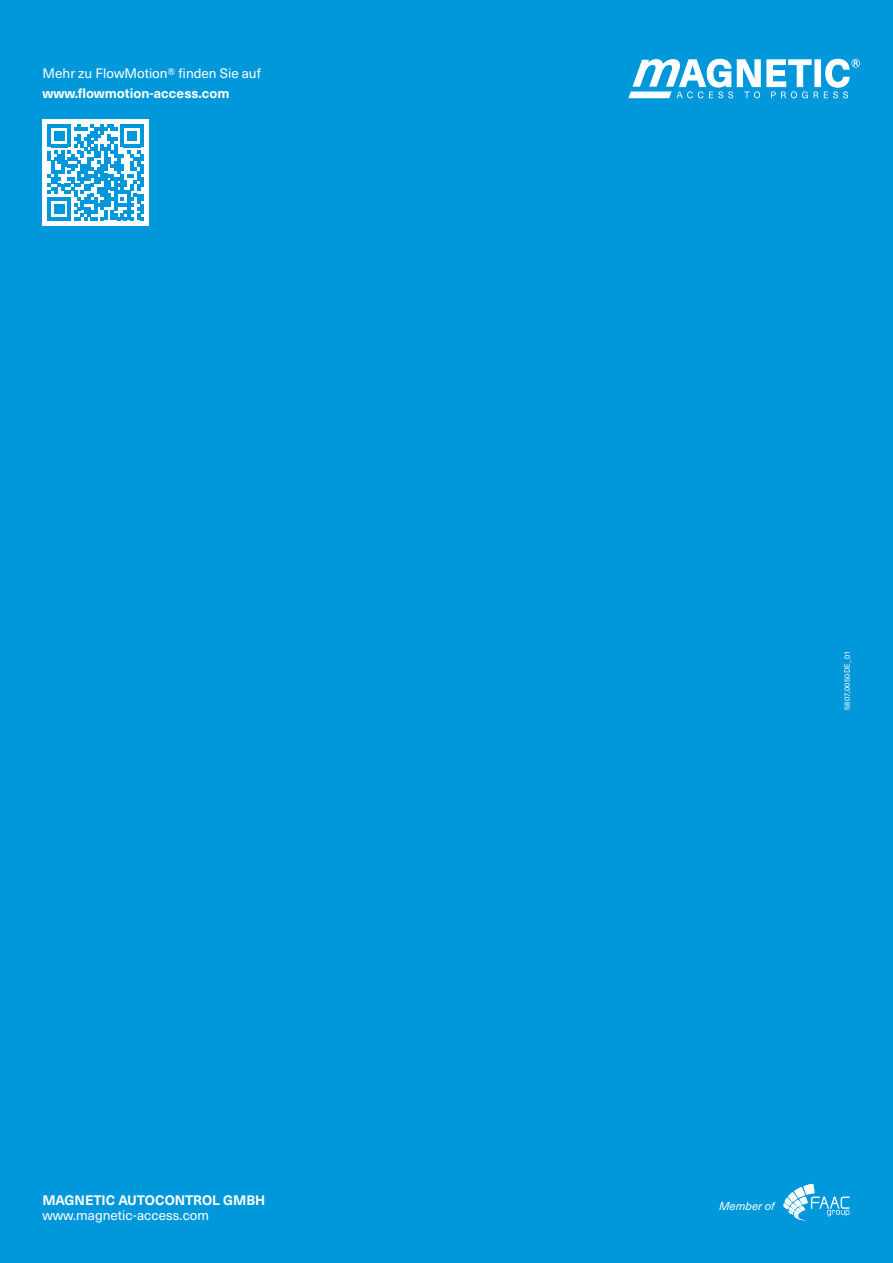
<style>
.page{position:relative;width:893px;height:1263px;background:#0098da}
.page>*{position:absolute;margin:0;border:0;box-sizing:border-box;transform-origin:0 0}
.t1{font:13.5px "Neue Haas Unica Pro";color:#fff}
.t2{font:700 13.5px "Neue Haas Unica Pro";color:#fff}
.t3{font:italic 11.25px "Neue Haas Unica Pro";color:#fff}
.t4{font:7.5px "Neue Haas Unica Pro";letter-spacing:.02em;color:#fff}
</style>
<div class="page">
<svg style="left:783px;top:1184px;width:66px;height:37px"></svg>
<div style="left:43px;top:119px;width:106px;height:106px;background:#fff"></div>
<svg style="left:48px;top:124px;width:96px;height:96px"></svg>
<div style="left:815px;top:60px;width:5px;height:27px;background:#fff"></div>
<svg style="left:628px;top:59px;width:132px;height:39px"></svg>
<svg style="left:767px;top:60px;width:51px;height:38px"></svg>
<svg style="left:824px;top:59px;width:36px;height:39px"></svg>
<p class="t1" style="left:43px;top:65px;width:220px">Mehr zu FlowMotion® finden Sie auf</p>
<p class="t2" style="left:43px;top:85px;width:189px">www.flowmotion-access.com</p>
<p class="t2" style="left:43px;top:1192px;width:224px">MAGNETIC AUTOCONTROL GMBH</p>
<p class="t1" style="left:43px;top:1207px;width:168px">www.magnetic-access.com</p>
<p class="t4" style="left:843px;top:710px;width:61px;rotate:-90deg">5807,0050DE_01</p>
<p class="t3" style="left:719px;top:1199px;width:57px">Member of</p>
</div>
